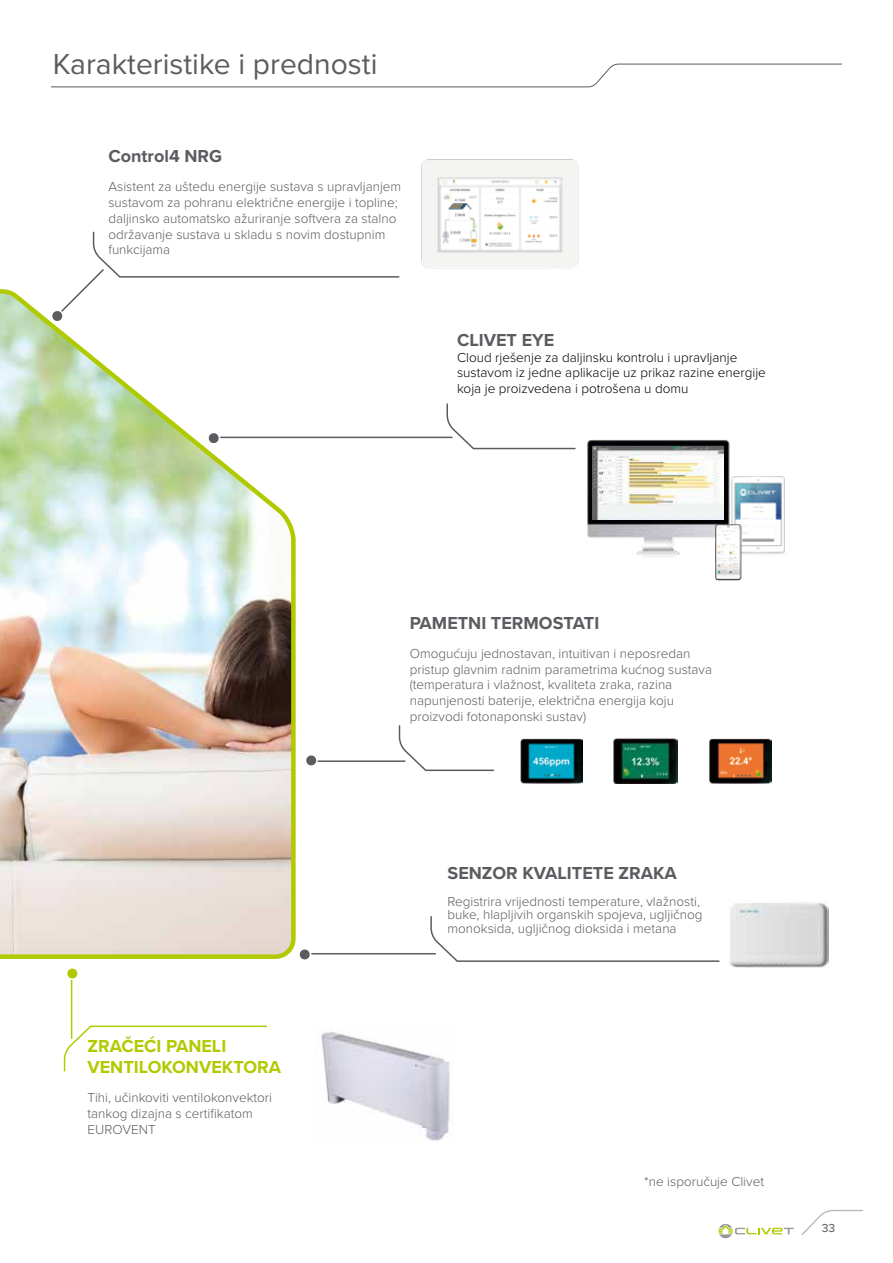
<style>
.page{position:relative;width:893px;height:1263px;background:#fff}
.page>*{position:absolute;margin:0;border:0;box-sizing:border-box;transform-origin:0 0}
.t1{font:30px "Proxima Nova";color:#5c5b60}
.t2{font:700 18px "Proxima Nova";color:#5c5b60}
.t3{font:700 18px/21.6px "Proxima Nova";color:#b1ca00}
.t4{font:300 13.5px/15.8px "Proxima Nova";color:#5c5b60}
.t5{font:300 13.5px/15.8px "Proxima Nova";color:#000}
.t6{font:500 12px "Proxima Nova";color:#68676c}
</style>
<div class="page">
<svg style="left:801px;top:1209px;width:62px;height:26px"></svg>
<svg style="left:718px;top:1224px;width:76px;height:14px"></svg>
<img style="left:0;top:289px;width:298px;height:670px">
<svg style="left:446px;top:403px;width:130px;height:47px"></svg>
<svg style="left:398px;top:725px;width:97px;height:47px"></svg>
<svg style="left:430px;top:916px;width:290px;height:46px"></svg>
<svg style="left:63px;top:1024px;width:204px;height:48px"></svg>
<img style="left:729px;top:902px;width:99px;height:65px">
<img style="left:321px;top:1032px;width:129px;height:110px">
<img style="left:587px;top:440px;width:143px;height:117px">
<img style="left:729px;top:475px;width:56px;height:79px">
<img style="left:714px;top:524px;width:30px;height:56px">
<img style="left:421px;top:159px;width:158px;height:110px">
<img style="left:709px;top:739px;width:62px;height:44px">
<img style="left:520px;top:739px;width:62px;height:44px">
<img style="left:614px;top:739px;width:64px;height:44px">
<hr style="left:71px;top:975px;width:1px;height:64px;background:#b1ca00">
<svg style="left:67px;top:968px;width:11px;height:14px"></svg>
<hr style="left:311px;top:760px;width:94px;height:2px;background:#5c5b60">
<svg style="left:306px;top:755px;width:12px;height:11px"></svg>
<hr style="left:311px;top:953px;width:125px;height:1px;background:#5c5b60">
<svg style="left:296px;top:946px;width:14px;height:14px"></svg>
<hr style="left:220px;top:437px;width:232px;height:1px;background:#5c5b60">
<svg style="left:205px;top:429px;width:15px;height:18px"></svg>
<svg style="left:49px;top:231px;width:351px;height:94px"></svg>
<img style="left:593px;top:446px;width:131px;height:74px">
<svg style="left:51px;top:63px;width:791px;height:24px"></svg>
<h1 class="t1" style="left:53px;top:41px;width:326px">Karakteristike i prednosti</h1>
<h2 class="t2" style="left:108px;top:143px;width:115px">Control4 NRG</h2>
<p class="t4" style="left:108px;top:178px;width:294px">Asistent za uštedu energije sustava s upravljanjem sustavom za pohranu električne energije i topline; daljinsko automatsko ažuriranje softvera za stalno održavanje sustava u skladu s novim dostupnim funkcijama</p>
<h2 class="t2" style="left:457px;top:326px;width:99px">CLIVET EYE</h2>
<p class="t5" style="left:457px;top:349px;width:310px">Cloud rješenje za daljinsku kontrolu i upravljanje sustavom iz jedne aplikacije uz prikaz razine energije koja je proizvedena i potrošena u domu</p>
<h2 class="t3" style="left:87px;top:1034px;width:195px">ZRAČEĆI PANELI<br>VENTILOKONVEKTORA</h2>
<p class="t4" style="left:87px;top:1089px;width:186px">Tihi, učinkoviti ventilokonvektori tankog dizajna s certifikatom<br>EUROVENT</p>
<h2 class="t2" style="left:410px;top:609px;width:191px">PAMETNI TERMOSTATI</h2>
<p class="t4" style="left:410px;top:645px;width:304px">Omogućuju jednostavan, intuitivan i neposredan pristup glavnim radnim parametrima kućnog sustava (temperatura i vlažnost, kvaliteta zraka, razina napunjenosti baterije, električna energija koju proizvodi fotonaponski sustav)</p>
<h2 class="t2" style="left:448px;top:859px;width:231px">SENZOR KVALITETE ZRAKA</h2>
<p class="t4" style="left:448px;top:894px;width:257px;line-height:13.5px">Registrira vrijednosti temperature, vlažnosti, buke, hlapljivih organskih spojeva, ugljičnog monoksida, ugljičnog dioksida i metana</p>
<p class="t4" style="left:644px;top:1173px;width:121px">*ne isporučuje Clivet</p>
<p class="t6" style="left:822px;top:1219px;width:15px">33</p>
</div>
